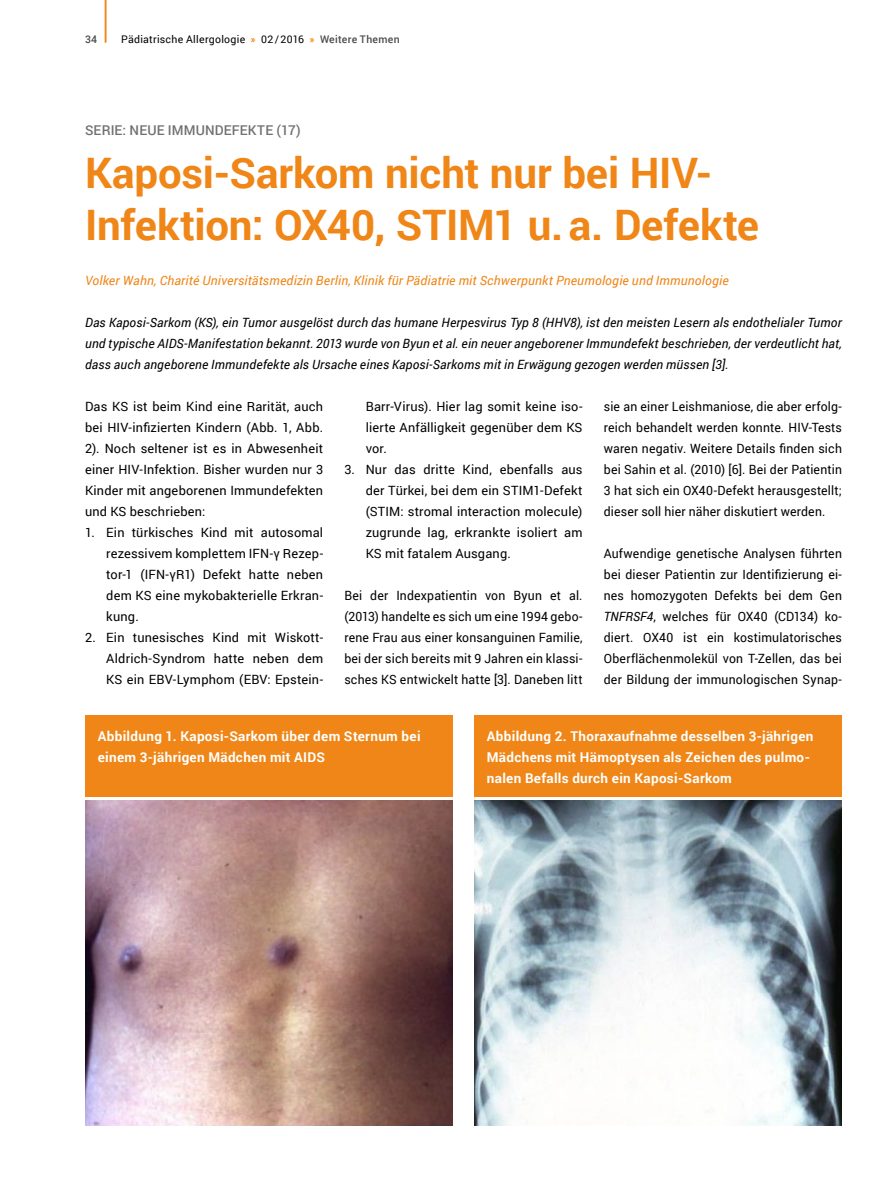
<style>
.page{position:relative;width:893px;height:1191px;background:#fff}
.page>*{position:absolute;margin:0;border:0;box-sizing:border-box;transform-origin:0 0}
.headline_orange{font:700 42px/52.5px "Roboto";letter-spacing:-.005em;color:#ef8617}
.kasten_kopf_linie{font:700 13.5px/21px "Roboto";letter-spacing:.025em;color:#fff}
.headline_dachzeile{font:500 13.5px "Roboto";letter-spacing:.01em;color:#707172}
.lauftext{font:12.75px/21px "Roboto";letter-spacing:.015em;color:#000;text-align:justify;scale:.96 1}
.lauftext_Einzug_5mm{font:12.75px/21px "Roboto";letter-spacing:.015em;color:#000;text-align:justify}
.lauftext-2{font:italic 12.75px/21px "Roboto";letter-spacing:.015em;color:#000;text-align:justify}
.lauftext-3{font:12.75px/21px "Roboto";letter-spacing:.015em;color:#000;text-align:justify}
.lauftext_vorspann_or{font:italic 12.75px "Roboto";letter-spacing:.015em;color:#ef8617}
.t1{font:10.5px "Roboto";letter-spacing:.025em;color:#000}
.t2{font:500 10.5px "Roboto";color:#4b4b4d}
.s1{font-weight:700;color:#ef8617}
.s2{font-weight:500;color:#4b4b4d}
.s3{font-style:italic}
</style>
<div class="page">
<hr style="left:105px;top:0;width:1px;height:43px;background:#ef8617">
<img style="left:85px;top:800px;width:368px;height:325px">
<img style="left:474px;top:800px;width:368px;height:325px">
<div style="left:474px;top:716px;width:368px;height:84px;background:#ef8617"></div>
<hr style="left:474px;top:797px;width:368px;height:3px;background:#fff">
<div style="left:85px;top:716px;width:368px;height:84px;background:#ef8617"></div>
<hr style="left:85px;top:797px;width:368px;height:3px;background:#fff">
<p class="t2" style="left:85px;top:31px;width:13px">34</p>
<p class="t1" style="left:121px;top:31px;width:280px">Pädiatrische Allergologie <span class="s1">»</span> 02/2016 <span class="s1">»</span> <span class="s2">Weitere Themen</span></p>
<p class="headline_dachzeile" style="left:85px;top:121px;width:217px">SERIE: NEUE IMMUNDEFEKTE (17)</p>
<p class="headline_orange" style="left:85px;top:145px;width:676px">Kaposi-Sarkom nicht nur bei HIV-<br>Infektion: OX40, STIM1 u.a. Defekte</p>
<p class="lauftext_vorspann_or" style="left:85px;top:272px;width:645px">Volker Wahn, Charité Universitätsmedizin Berlin, Klinik für Pädiatrie mit Schwerpunkt Pneumologie und Immunologie</p>
<p class="lauftext-2" style="left:85px;top:312px;width:758px">Das Kaposi-Sarkom (KS), ein Tumor ausgelöst durch das humane Herpesvirus Typ 8 (HHV8), ist den meisten Lesern als endothelialer Tumor und typische AIDS-Manifestation bekannt. 2013 wurde von Byun et al. ein neuer angeborener Immundefekt beschrieben, der verdeutlicht hat, dass auch angeborene Immundefekte als Ursache eines Kaposi-Sarkoms mit in Erwägung gezogen werden müssen [3].</p>
<p class="lauftext-3" style="left:85px;top:396px;width:240px">Das KS ist beim Kind eine Rarität, auch bei HIV-infizierten Kindern (Abb. 1, Abb.<br>2). Noch seltener ist es in Abwesenheit einer HIV-Infektion. Bisher wurden nur 3<br>Kinder mit angeborenen Immundefekten und KS beschrieben:</p>
<p class="lauftext_Einzug_5mm" style="left:106px;top:522px;width:218px;text-indent:-21px">1. Ein türkisches Kind mit autosomal rezessivem komplettem IFN-γ Rezep&shy;tor-1 (IFN-γR1) Defekt hatte neben dem KS eine mykobakterielle Erkran&shy;kung.</p>
<p class="lauftext_Einzug_5mm" style="left:106px;top:627px;width:218px;text-indent:-21px">2. Ein tunesisches Kind mit Wiskott-Aldrich-Syndrom hatte neben dem KS ein EBV-Lymphom (EBV: Epstein-</p>
<p class="lauftext_Einzug_5mm" style="left:366px;top:396px;width:218px">Barr-Virus). Hier lag somit keine iso&shy;lierte Anfälligkeit gegenüber dem KS vor.</p>
<p class="lauftext_Einzug_5mm" style="left:366px;top:459px;width:218px;text-indent:-21px">3. Nur das dritte Kind, ebenfalls aus der Türkei, bei dem ein STIM1-Defekt (STIM: stromal interaction molecule) zugrunde lag, erkrankte isoliert am KS mit fatalem Ausgang.</p>
<p class="lauftext" style="left:344px;top:585px;width:250px">Bei der Indexpatientin von Byun et al. (2013) handelte es sich um eine 1994 gebo&shy;rene Frau aus einer konsanguinen Familie, bei der sich bereits mit 9 Jahren ein klassi&shy;sches KS entwickelt hatte [3]. Daneben litt</p>
<p class="lauftext" style="left:604px;top:396px;width:250px">sie an einer Leishmaniose, die aber erfolg&shy;reich behandelt werden konnte. HIV-Tests waren negativ. Weitere Details finden sich bei Sahin et al. (2010) [6]. Bei der Patientin 3 hat sich ein OX40-Defekt herausgestellt; dieser soll hier näher diskutiert werden.</p>
<p class="lauftext" style="left:604px;top:543px;width:250px">Aufwendige genetische Analysen führten bei dieser Patientin zur Identifizierung ei&shy;nes homozygoten Defekts bei dem Gen <span class="s3">TNFRSF4</span>, welches für OX40 (CD134) ko&shy;diert. OX40 ist ein kostimulatorisches Oberflächenmolekül von T-Zellen, das bei der Bildung der immunologischen Synap-</p>
<p class="kasten_kopf_linie" style="left:98px;top:725px;width:324px">Abbildung 1. Kaposi-Sarkom über dem Sternum bei einem 3-jährigen Mädchen mit AIDS</p>
<p class="kasten_kopf_linie" style="left:487px;top:725px;width:328px">Abbildung 2. Thoraxaufnahme desselben 3-jährigen<br>Mädchens mit Hämoptysen als Zeichen des pulmo&shy;nalen Befalls durch ein Kaposi-Sarkom</p>
</div>
